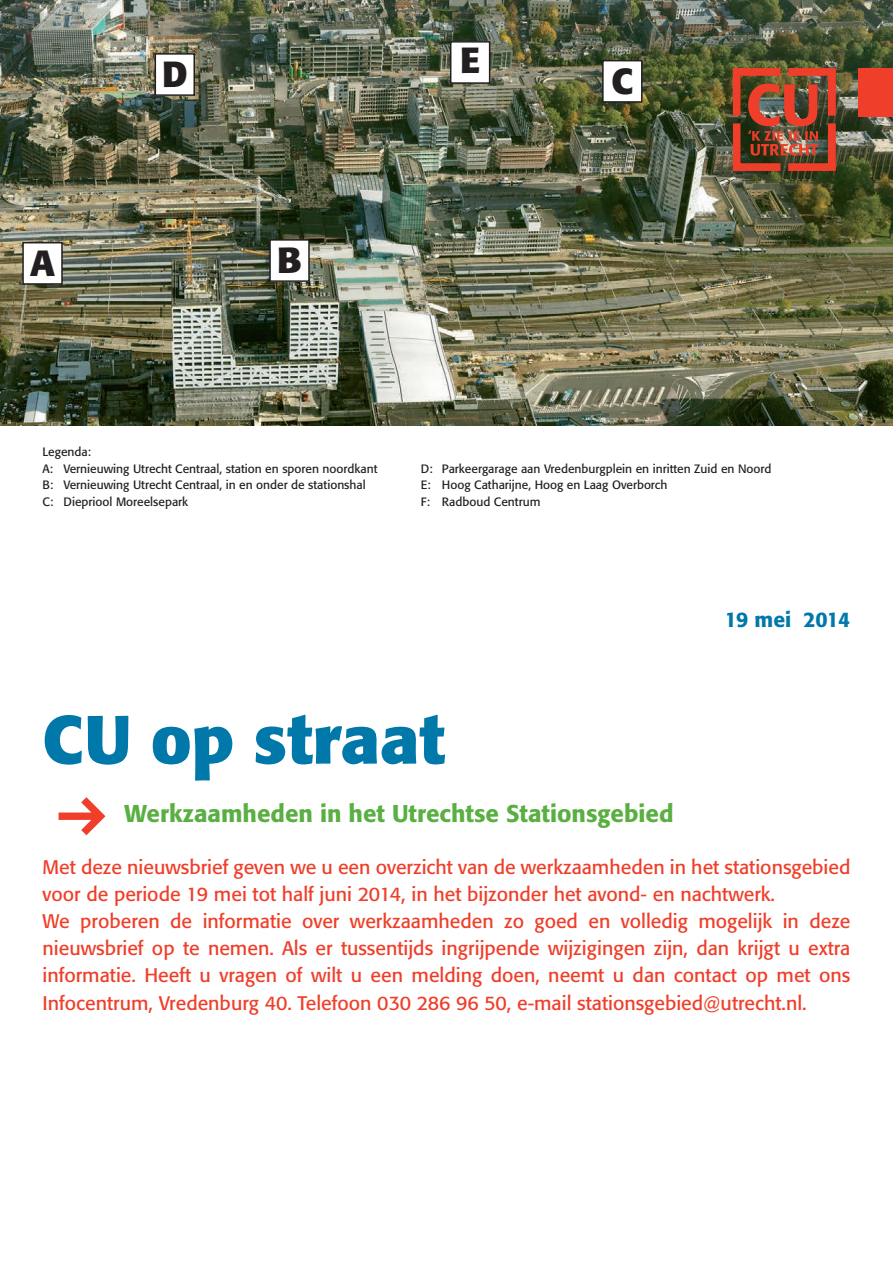
<style>
.page{position:relative;width:893px;height:1263px;background:#fff}
.page>*{position:absolute;margin:0;border:0;box-sizing:border-box;transform-origin:0 0}
.t1{font:700 67.5px "Formata";color:#0078a9}
.t2{font:700 36px "Formata";color:#231f20}
.t3{font:500 24px "Formata";color:#59af41}
.t4{font:500 21px "Formata";letter-spacing:-.03em;color:#0078a9}
.t5{font:19.5px/27px "Formata";color:#ef3e29}
.t6{font:12px "Formata";color:#231f20}
</style>
<div class="page">
<svg style="left:59px;top:797px;width:46px;height:38px"></svg>
<img style="left:0;top:0;width:893px;height:425px">
<div style="left:859px;top:68px;width:34px;height:49px;background:#ef3e29"></div>
<img style="left:733px;top:68px;width:103px;height:103px">
<div style="left:23px;top:243px;width:39px;height:41px;background:#fff"></div>
<div style="left:22px;top:242px;width:41px;height:43px;border:2px solid #231f20"></div>
<div style="left:270px;top:240px;width:39px;height:41px;background:#fff"></div>
<div style="left:269px;top:239px;width:41px;height:43px;border:2px solid #231f20"></div>
<div style="left:603px;top:61px;width:39px;height:41px;background:#fff"></div>
<div style="left:602px;top:60px;width:40px;height:43px;border:2px solid #231f20"></div>
<div style="left:155px;top:54px;width:39px;height:41px;background:#fff"></div>
<div style="left:155px;top:53px;width:40px;height:43px;border:2px solid #231f20"></div>
<div style="left:451px;top:42px;width:39px;height:41px;background:#fff"></div>
<div style="left:450px;top:41px;width:40px;height:43px;border:2px solid #231f20"></div>
<p class="t2" style="left:460px;top:38px;width:22px">E</p>
<p class="t2" style="left:162px;top:51px;width:27px">D</p>
<p class="t2" style="left:611px;top:58px;width:23px">C</p>
<p class="t2" style="left:30px;top:240px;width:26px">A</p>
<p class="t2" style="left:277px;top:237px;width:26px">B</p>
<p class="t6" style="left:43px;top:444px;width:50px">Legenda:</p>
<p class="t6" style="left:43px;top:461px;width:337px">A: Vernieuwing Utrecht Centraal, station en sporen noordkant</p>
<p class="t6" style="left:43px;top:477px;width:325px">B: Vernieuwing Utrecht Centraal, in en onder de stationshal</p>
<p class="t6" style="left:43px;top:494px;width:147px">C: Diepriool Moreelsepark</p>
<p class="t6" style="left:421px;top:461px;width:352px">D: Parkeergarage aan Vredenburgplein en inritten Zuid en Noord</p>
<p class="t6" style="left:421px;top:477px;width:248px">E: Hoog Catharijne, Hoog en Laag Overborch</p>
<p class="t6" style="left:421px;top:494px;width:121px">F: Radboud Centrum</p>
<p class="t4" style="left:725px;top:607px;width:127px">19 mei 2014</p>
<p class="t1" style="left:43px;top:697px;width:404px">CU op straat</p>
<p class="t3" style="left:125px;top:799px;width:550px">Werkzaamheden in het Utrechtse Stationsgebied</p>
<p class="t5" style="left:43px;top:854px;width:809px">Met deze nieuwsbrief geven we u een overzicht van de werkzaamheden in het stationsgebied voor de periode 19 mei tot half juni 2014, in het bijzonder het avond- en nachtwerk.</p>
<p class="t5" style="left:43px;top:908px;width:809px;text-align:justify">We proberen de informatie over werkzaamheden zo goed en volledig mogelijk in deze nieuwsbrief op te nemen. Als er tussentijds ingrijpende wijzigingen zijn, dan krijgt u extra informatie. Heeft u vragen of wilt u een melding doen, neemt u dan contact op met ons Infocentrum, Vredenburg 40. Telefoon 030 286 96 50, e-mail stationsgebied@utrecht.nl.</p>
</div>
